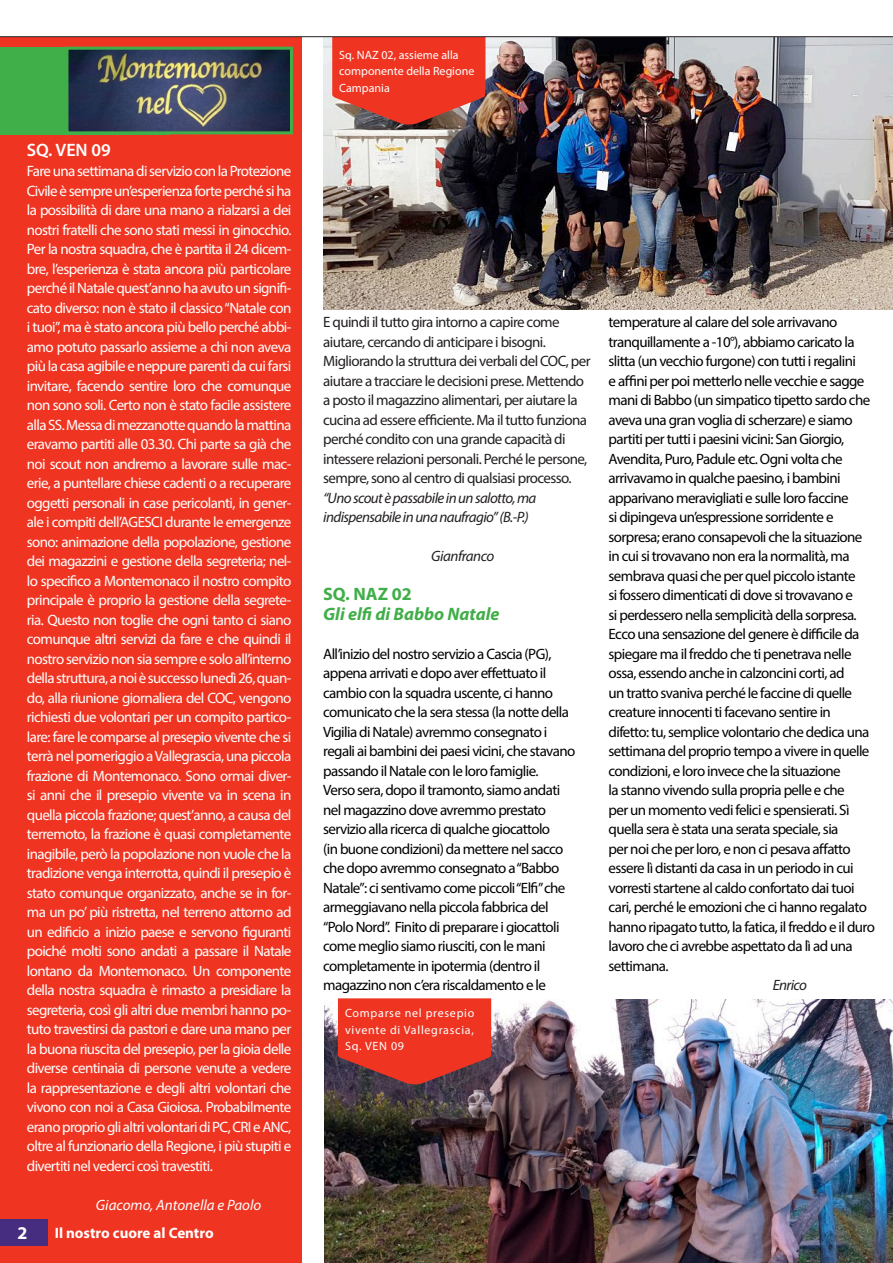
<style>
.page{position:relative;width:893px;height:1263px;background:#fff}
.page>*{position:absolute;margin:0;border:0;box-sizing:border-box;transform-origin:0 0}
.t1{font:italic 700 18px "Myriad Pro";color:#40ae49}
.t2{font:700 18px "Myriad Pro";color:#40ae49}
.t3{font:600 18px "Myriad Pro";color:#fff}
.t4{font:700 18px "Myriad Pro";color:#fff}
.t5{font:15px/19.5px "Myriad Pro";letter-spacing:-.04em;color:#fff;text-align:justify}
.t6{font:15px/19.5px "Myriad Pro";letter-spacing:-.04em;color:#000}
.t7{font:15px/19.5px "Myriad Pro";letter-spacing:-.04em;color:#231f20}
.t8{font:italic 15px/19.5px "Myriad Pro";letter-spacing:-.04em;color:#231f20}
.t9{font:italic 15px "Myriad Pro";color:#fff}
.t10{font:700 15px "Myriad Pro";color:#fff}
.t11{font:12px/16.5px "Myriad Pro";letter-spacing:.005em;color:#fff;text-align:justify}
</style>
<div class="page">
<img style="left:323px;top:125px;width:570px;height:184px">
<div style="left:0;top:24px;width:302px;height:1239px;background:#ef3522"></div>
<img style="left:324px;top:999px;width:569px;height:264px">
<div style="left:0;top:1219px;width:47px;height:26px;background:#462d80"></div>
<svg style="left:338px;top:998px;width:153px;height:86px;background:#d63628"></svg>
<img style="left:0;top:24px;width:893px;height:101px">
<div style="left:0;top:47px;width:169px;height:87px;background:#40ae49"></div>
<img style="left:69px;top:51px;width:220px;height:79px">
<div style="left:65px;top:47px;width:228px;height:87px;border:3px solid #40ae49"></div>
<p class="t3" style="left:27px;top:139px;width:85px">SQ. VEN 09</p>
<p class="t5" style="left:27px;top:161px;width:266px">Fare una settimana di servizio con la Protezione Civile è sempre un’esperienza forte perché si ha la possibilità di dare una mano a rialzarsi a dei nostri fratelli che sono stati messi in ginocchio.<br>Per la nostra squadra, che è partita il 24 dicem&shy;bre, l’esperienza è stata ancora più particolare perché il Natale quest’anno ha avuto un signifi&shy;cato diverso: non è stato il classico “Natale con i tuoi”, ma è stato ancora più bello perché abbi&shy;amo potuto passarlo assieme a chi non aveva più la casa agibile e neppure parenti da cui farsi invitare, facendo sentire loro che comunque non sono soli. Certo non è stato facile assistere alla SS. Messa di mezzanotte quando la mattina eravamo partiti alle 03.30. Chi parte sa già che noi scout non andremo a lavorare sulle mac&shy;erie, a puntellare chiese cadenti o a recuperare oggetti personali in case pericolanti, in gener&shy;ale i compiti dell’AGESCI durante le emergenze sono: animazione della popolazione, gestione dei magazzini e gestione della segreteria; nel&shy;lo specifico a Montemonaco il nostro compito principale è proprio la gestione della segrete&shy;ria. Questo non toglie che ogni tanto ci siano comunque altri servizi da fare e che quindi il nostro servizio non sia sempre e solo all’interno della struttura, a noi è successo lunedì 26, quan&shy;do, alla riunione giornaliera del COC, vengono richiesti due volontari per un compito partico&shy;lare: fare le comparse al presepio vivente che si terrà nel pomeriggio a Vallegrascia, una piccola frazione di Montemonaco. Sono ormai diver&shy;si anni che il presepio vivente va in scena in quella piccola frazione; quest’anno, a causa del terremoto, la frazione è quasi completamente inagibile, però la popolazione non vuole che la tradizione venga interrotta, quindi il presepio è stato comunque organizzato, anche se in for&shy;ma un po’ più ristretta, nel terreno attorno ad un edificio a inizio paese e servono figuranti poiché molti sono andati a passare il Natale lontano da Montemonaco. Un componente della nostra squadra è rimasto a presidiare la segreteria, così gli altri due membri hanno po&shy;tuto travestirsi da pastori e dare una mano per la buona riuscita del presepio, per la gioia delle diverse centinaia di persone venute a vedere la rappresentazione e degli altri volontari che vivono con noi a Casa Gioiosa. Probabilmente erano proprio gli altri volontari di PC, CRI e ANC, oltre al funzionario della Regione, i più stupiti e divertiti nel vederci così travestiti.</p>
<p class="t9" style="left:96px;top:1195px;width:167px">Giacomo, Antonella e Paolo</p>
<p class="t4" style="left:18px;top:1221px;width:11px">2</p>
<p class="t10" style="left:55px;top:1223px;width:160px">Il nostro cuore al Centro</p>
<p class="t11" style="left:339px;top:46px;width:137px;text-align:left">Sq. NAZ 02, assieme alla componente della Regione<br>Campania</p>
<p class="t7" style="left:323px;top:312px;width:269px">E quindi il tutto gira intorno a capire come aiutare, cercando di anticipare i bisogni.<br>Migliorando la struttura dei verbali del COC, per aiutare a tracciare le decisioni prese. Mettendo a posto il magazzino alimentari, per aiutare la cucina ad essere efficiente. Ma il tutto funziona perché condito con una grande capacità di intessere relazioni personali. Perché le persone, sempre, sono al centro di qualsiasi processo.</p>
<p class="t8" style="left:323px;top:488px;width:215px">“Uno scout è passabile in un salotto, ma indispensabile in una naufragio” (B.-P.)</p>
<p class="t8" style="left:431px;top:546px;width:65px">Gianfranco</p>
<p class="t2" style="left:323px;top:583px;width:90px">SQ. NAZ 02</p>
<p class="t1" style="left:323px;top:602px;width:178px">Gli elfi di Babbo Natale</p>
<p class="t6" style="left:323px;top:644px;width:254px">All’inizio del nostro servizio a Cascia (PG), appena arrivati e dopo aver effettuato il cambio con la squadra uscente, ci hanno comunicato che la sera stessa (la notte della Vigilia di Natale) avremmo consegnato i regali ai bambini dei paesi vicini, che stavano passando il Natale con le loro famiglie.<br>Verso sera, dopo il tramonto, siamo andati nel magazzino dove avremmo prestato servizio alla ricerca di qualche giocattolo<br>(in buone condizioni) da mettere nel sacco che dopo avremmo consegnato a “Babbo Natale”: ci sentivamo come piccoli “Elfi”che armeggiavano nella piccola fabbrica del “Polo Nord”. Finito di preparare i giocattoli come meglio siamo riusciti, con le mani completamente in ipotermia (dentro il magazzino non c’era riscaldamento e le</p>
<p class="t11" style="left:345px;top:1005px;width:131px">Comparse nel presepio vivente di Vallegrascia, Sq. VEN 09</p>
<p class="t6" style="left:609px;top:312px;width:268px">temperature al calare del sole arrivavano tranquillamente a -10°), abbiamo caricato la slitta (un vecchio furgone) con tutti i regalini<br>e affini per poi metterlo nelle vecchie e sagge mani di Babbo (un simpatico tipetto sardo che aveva una gran voglia di scherzare) e siamo partiti per tutti i paesini vicini: San Giorgio, Avendita, Puro, Padule etc. Ogni volta che arrivavamo in qualche paesino, i bambini apparivano meravigliati e sulle loro faccine<br>si dipingeva un’espressione sorridente e sorpresa; erano consapevoli che la situazione in cui si trovavano non era la normalità, ma sembrava quasi che per quel piccolo istante<br>si fossero dimenticati di dove si trovavano e<br>si perdessero nella semplicità della sorpresa.<br>Ecco una sensazione del genere è difficile da spiegare ma il freddo che ti penetrava nelle ossa, essendo anche in calzoncini corti, ad<br>un tratto svaniva perché le faccine di quelle creature innocenti ti facevano sentire in difetto: tu, semplice volontario che dedica una settimana del proprio tempo a vivere in quelle condizioni, e loro invece che la situazione<br>la stanno vivendo sulla propria pelle e che<br>per un momento vedi felici e spensierati. Sì quella sera è stata una serata speciale, sia<br>per noi che per loro, e non ci pesava affatto essere lì distanti da casa in un periodo in cui vorresti startene al caldo confortato dai tuoi cari, perché le emozioni che ci hanno regalato hanno ripagato tutto, la fatica, il freddo e il duro lavoro che ci avrebbe aspettato da lì ad una settimana.</p>
<p class="t8" style="left:773px;top:975px;width:36px">Enrico</p>
</div>
